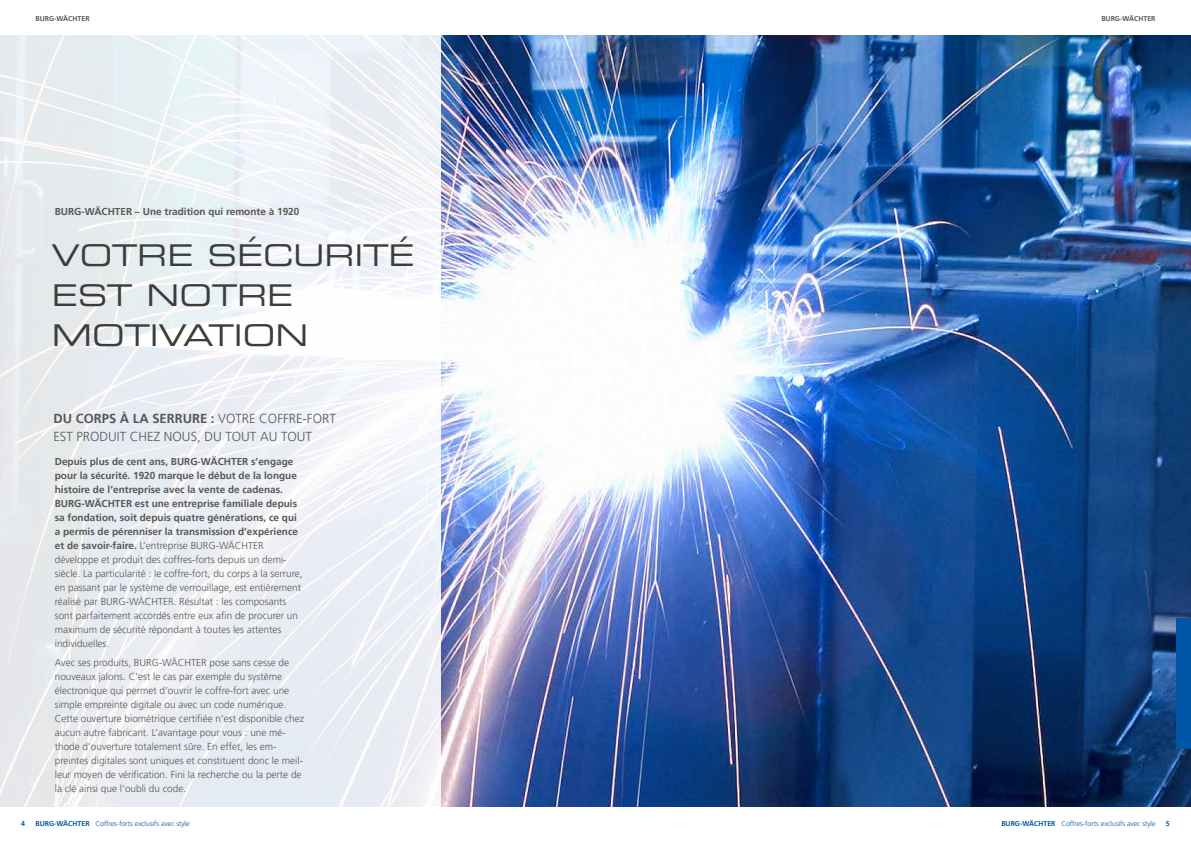
<style>
.page{position:relative;width:1191px;height:842px;background:#fff}
.page>*{position:absolute;margin:0;border:0;box-sizing:border-box;transform-origin:0 0}
.t1{font:30px/40px "Eurostile LT Std Ex 2";color:#3c3c3b}
.t2{font:300 13px/18px "Frutiger LT Pro";color:#575756}
.t3{font:300 10px/14px "Frutiger LT Pro";color:#575756}
.t4{font:700 10px "Frutiger LT Pro";color:#575756}
.t5{font:300 7px "Frutiger LT Pro";color:#0056a4}
.t6{font:700 7px "Frutiger LT Pro";color:#575756}
.t7{font:700 7px "Frutiger LT Pro";color:#0056a4}
.s1{font-weight:700}
</style>
<div class="page">
<img style="left:440px;top:35px;width:751px;height:771px">
<svg style="left:0;top:35px;width:440px;height:772px;fill:#e9edf3"></svg>
<div style="left:1176px;top:618px;width:15px;height:130px;background:#0056a4"></div>
<p class="t6" style="left:35px;top:14px;width:56px">BURG-WÄCHTER</p>
<p class="t6" style="left:1101px;top:14px;width:56px">BURG-WÄCHTER</p>
<p class="t4" style="left:55px;top:206px;width:246px">BURG-WÄCHTER – Une tradition qui remonte à 1920</p>
<h1 class="t1" style="left:52px;top:235px;width:364px">VOTRE SÉCURITÉ<br>EST NOTRE<br>MOTIVATION</h1>
<h2 class="t2" style="left:53px;top:409px;width:284px"><span class="s1">DU CORPS À LA SERRURE :</span> VOTRE COFFRE-FORT<br>EST PRODUIT CHEZ NOUS, DU TOUT AU TOUT</h2>
<p class="t3" style="left:55px;top:454px;width:249px"><span class="s1">Depuis plus de cent ans, BURG-WÄCHTER s’engage pour la sécurité. 1920 marque le début de la longue histoire de l’entreprise avec la vente de cadenas.<br>BURG-WÄCHTER est une entreprise familiale depuis sa fondation, soit depuis quatre générations, ce qui a permis de pérenniser la transmission d’expérience et de savoir-faire.</span> L’entreprise BURG-WÄCHTER développe et produit des coffres-forts depuis un demi&shy;siècle. La particularité : le coffre-fort, du corps à la serrure, en passant par le système de verrouillage, est entièrement réalisé par BURG-WÄCHTER. Résultat : les composants sont parfaitement accordés entre eux afin de procurer un maximum de sécurité répondant à toutes les attentes individuelles.</p>
<p class="t3" style="left:55px;top:656px;width:251px">Avec ses produits, BURG-WÄCHTER pose sans cesse de nouveaux jalons. C’est le cas par exemple du système électronique qui permet d’ouvrir le coffre-fort avec une simple empreinte digitale ou avec un code numérique.<br>Cette ouverture biométrique certifiée n’est disponible chez aucun autre fabricant. L’avantage pour vous : une mé&shy;thode d’ouverture totalement sûre. En effet, les em&shy;preintes digitales sont uniques et constituent donc le meil&shy;leur moyen de vérification. Fini la recherche ou la perte de la clé ainsi que l’oubli du code.</p>
<p class="t7" style="left:21px;top:820px;width:5px">4</p>
<p class="t5" style="left:35px;top:820px;width:156px"><span class="s1">BURG-WÄCHTER</span> Coffres-forts exclusifs avec style</p>
<p class="t5" style="left:1001px;top:820px;width:156px"><span class="s1">BURG-WÄCHTER</span> Coffres-forts exclusifs avec style</p>
<p class="t7" style="left:1165px;top:820px;width:5px">5</p>
</div>
